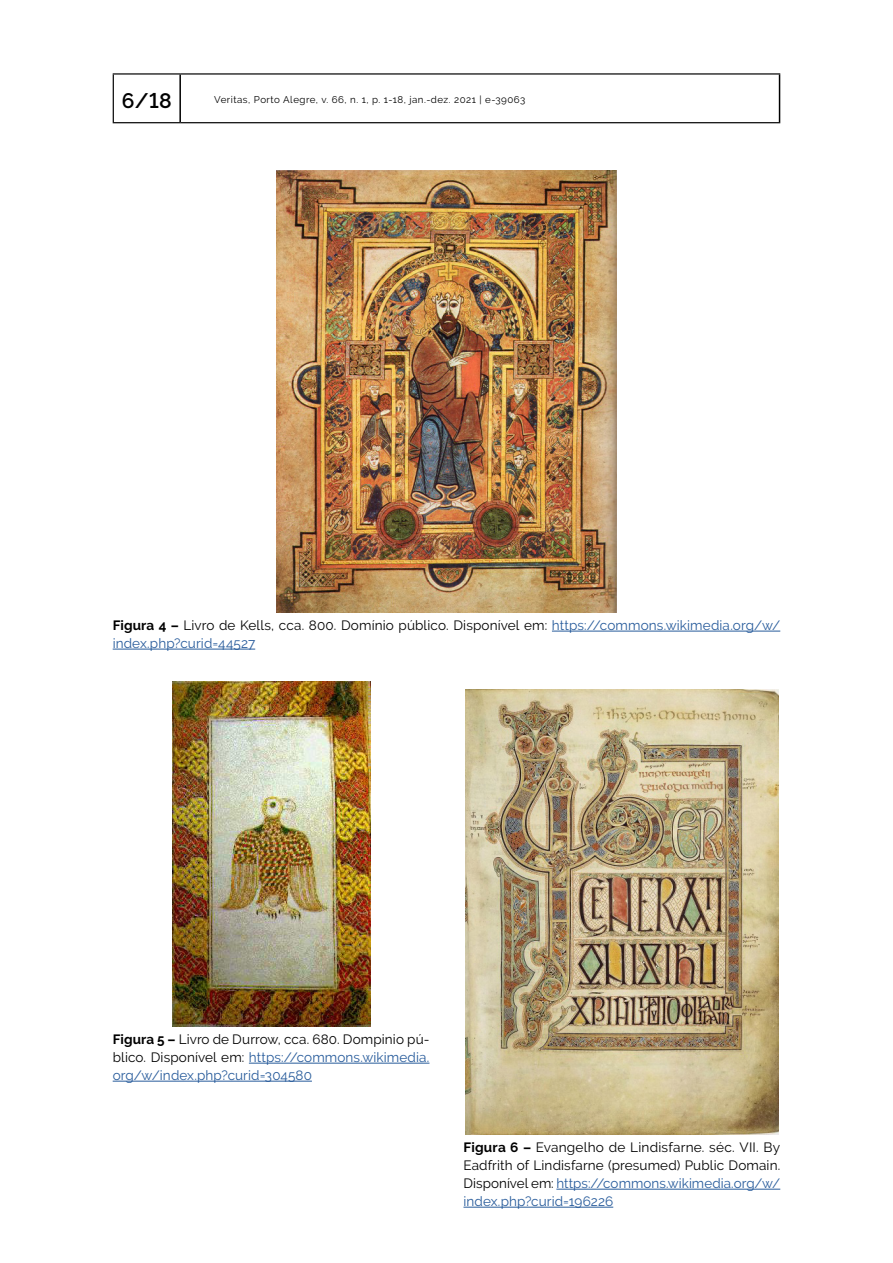
<style>
.page{position:relative;width:893px;height:1263px;background:#fff}
.page>*{position:absolute;margin:0;border:0;box-sizing:border-box;transform-origin:0 0}
.t1{font:600 21px "Raleway";color:#000}
.Figura{font:13.5px/18px "Raleway";letter-spacing:.005em;color:#000;text-align:justify}
.Figura-2{font:13.5px/18px "Raleway";letter-spacing:.01em;color:#275b9b;text-align:justify}
.Figura_transposta{font:13.5px/18px "Raleway";letter-spacing:.01em;color:#275b9b}
.t2{font:9.75px "Raleway";letter-spacing:.05em;color:#000}
.s1{font-weight:700;color:#000}
.s2{color:#000}
.s3{font-weight:700}
.s4{color:#275b9b}
</style>
<div class="page">
<hr style="left:179px;top:75px;width:2px;height:47px;background:#000">
<hr style="left:779px;top:75px;width:1px;height:47px;background:#000">
<hr style="left:113px;top:73px;width:67px;height:2px;background:#000">
<hr style="left:113px;top:75px;width:1px;height:47px;background:#000">
<hr style="left:180px;top:73px;width:600px;height:2px;background:#000">
<hr style="left:113px;top:122px;width:67px;height:1px;background:#000">
<hr style="left:180px;top:122px;width:600px;height:1px;background:#000">
<hr style="left:552px;top:631px;width:228px;height:1px;background:#275b9b">
<hr style="left:113px;top:649px;width:142px;height:1px;background:#275b9b">
<img style="left:277px;top:170px;width:339px;height:442px">
<hr style="left:249px;top:1063px;width:180px;height:1px;background:#275b9b">
<hr style="left:113px;top:1081px;width:199px;height:1px;background:#275b9b">
<img style="left:172px;top:682px;width:198px;height:344px">
<hr style="left:556px;top:1189px;width:224px;height:1px;background:#275b9b">
<hr style="left:463px;top:1207px;width:150px;height:1px;background:#275b9b">
<img style="left:465px;top:690px;width:313px;height:444px">
<h1 class="t1" style="left:122px;top:89px;width:51px">6/18</h1>
<p class="t2" style="left:214px;top:94px;width:313px">Veritas, Porto Alegre, v. 66, n. 1, p. 1-18, jan.-dez. 2021 | e-39063</p>
<p class="Figura_transposta" style="left:113px;top:616px;width:669px"><span class="s1">Figura 4 –</span> <span class="s2">Livro de Kells, cca. 800. Domínio público. Disponível em:</span> https://commons.wikimedia.org/w/ index.php?curid=44527</p>
<p class="Figura-2" style="left:113px;top:1030px;width:318px"><span class="s1">Figura 5 –</span> <span class="s2">Livro de Durrow, cca. 680. Dompinio pú&shy;blico. Disponível em:</span> https://commons.wikimedia. org/w/index.php?curid=304580</p>
<p class="Figura" style="left:463px;top:1138px;width:318px"><span class="s3">Figura 6 –</span> Evangelho de Lindisfarne. séc. VII. By Eadfrith of Lindisfarne (presumed) Public Domain.<br>Disponível em: <span class="s4">https://commons.wikimedia.org/w/ index.php?curid=196226</span></p>
</div>
